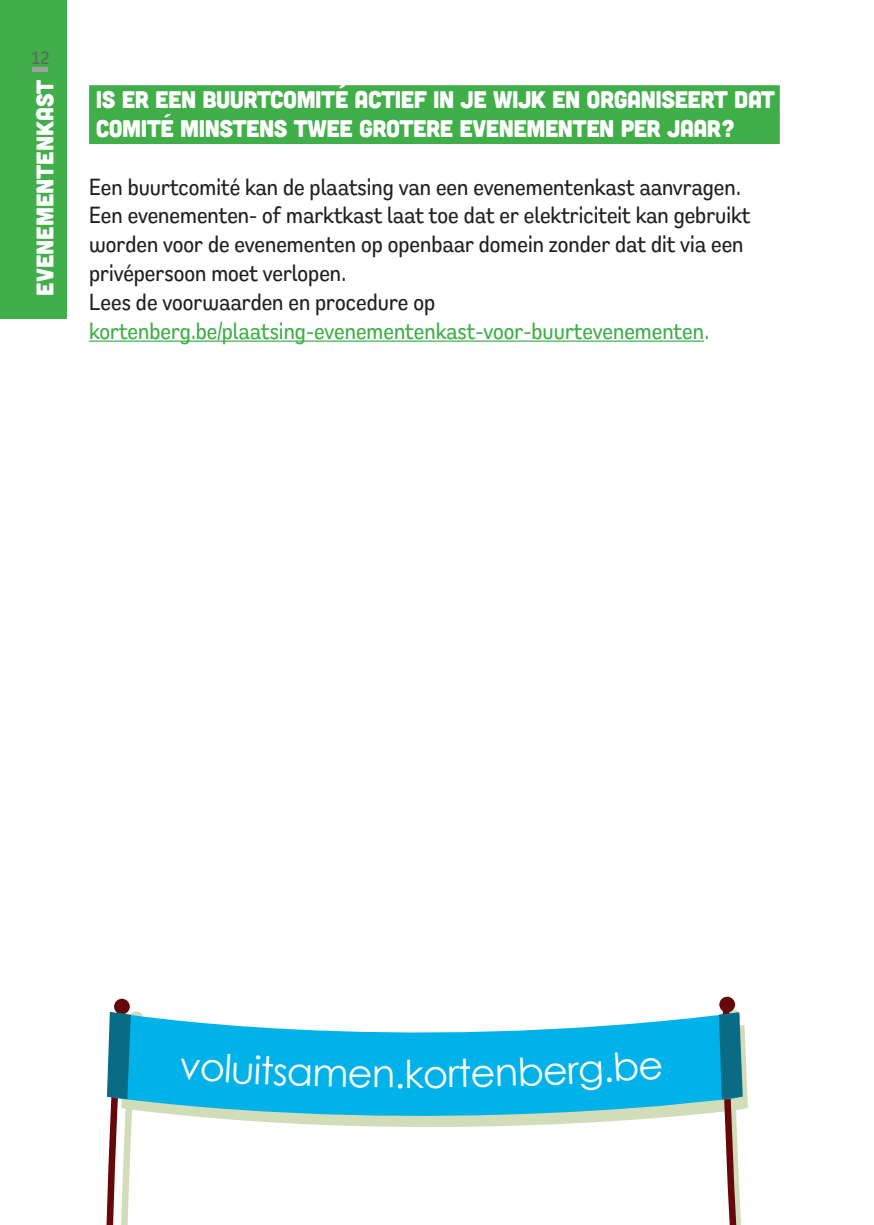
<style>
.page{position:relative;width:874px;height:1225px;background:#fff}
.page>*{position:absolute;margin:0;border:0;box-sizing:border-box;transform-origin:0 0}
.t1{font:38.6px "Century Gothic";color:#fff}
.t2{font:500 24px/28.8px "Remora Sans W1";color:#231f20}
.t3{font:24px/28.8px "Cubano";letter-spacing:-.02em;color:#fff}
.t4{font:500 24px "Remora Sans W1";color:#40ae49}
.t5{font:24px "Cubano";color:#fff}
.t6{font:500 18px "Remora Sans W1";color:#5c6366}
</style>
<div class="page">
<div style="left:0;top:0;width:67px;height:319px;background:#40ae49"></div>
<hr style="left:32px;top:67px;width:16px;height:4px;background:#9fa1a3">
<div style="left:89px;top:85px;width:690px;height:30px;background:#40ae49"></div>
<div style="left:89px;top:114px;width:690px;height:30px;background:#40ae49"></div>
<hr style="left:89px;top:340px;width:614px;height:2px;background:#40ae49">
<div style="left:114px;top:998px;width:16px;height:16px;background:#66080b;border-radius:50%"></div>
<svg style="left:131px;top:1012px;width:587px;height:118px;fill:#00b2e8"></svg>
<svg style="left:106px;top:1011px;width:25px;height:214px"></svg>
<svg style="left:718px;top:1002px;width:27px;height:223px"></svg>
<div style="left:719px;top:996px;width:15px;height:16px;background:#66080b;border-radius:50%"></div>
<div style="left:179px;top:1054px;width:192px;height:34px;background:#00b2e8"></div>
<div style="left:497px;top:1051px;width:165px;height:40px;background:#00b2e8"></div>
<p class="t6" style="left:31px;top:46px;width:19px">12</p>
<p class="t5" style="left:30px;top:288px;width:211px;rotate:-90deg">BUURTINITIATIEVEN</p>
<p class="t5" style="left:30px;top:295px;width:218px;rotate:-90deg">EVENEMENTENKAST</p>
<p class="t3" style="left:96px;top:84px;width:680px">IS ER EEN BUURTCOMITÉ ACTIEF IN JE WIJK EN ORGANISEERT DAT<br>COMITÉ MINSTENS TWEE GROTERE EVENEMENTEN PER JAAR?</p>
<p class="t2" style="left:89px;top:172px;width:662px">Een buurtcomité kan de plaatsing van een evenementenkast aanvragen.<br>Een evenementen- of marktkast laat toe dat er elektriciteit kan gebruikt worden voor de evenementen op openbaar domein zonder dat dit via een privépersoon moet verlopen.<br>Lees de voorwaarden en procedure op</p>
<p class="t4" style="left:89px;top:315px;width:621px">kortenberg.be/plaatsing-evenementenkast-voor-buurtevenementen.</p>
<h1 class="t1" style="left:371px;top:1046px;width:54px">n.k</h1>
<h1 class="t1" style="left:422px;top:1046px;width:74px;rotate:-1deg">orte</h1>
</div>
